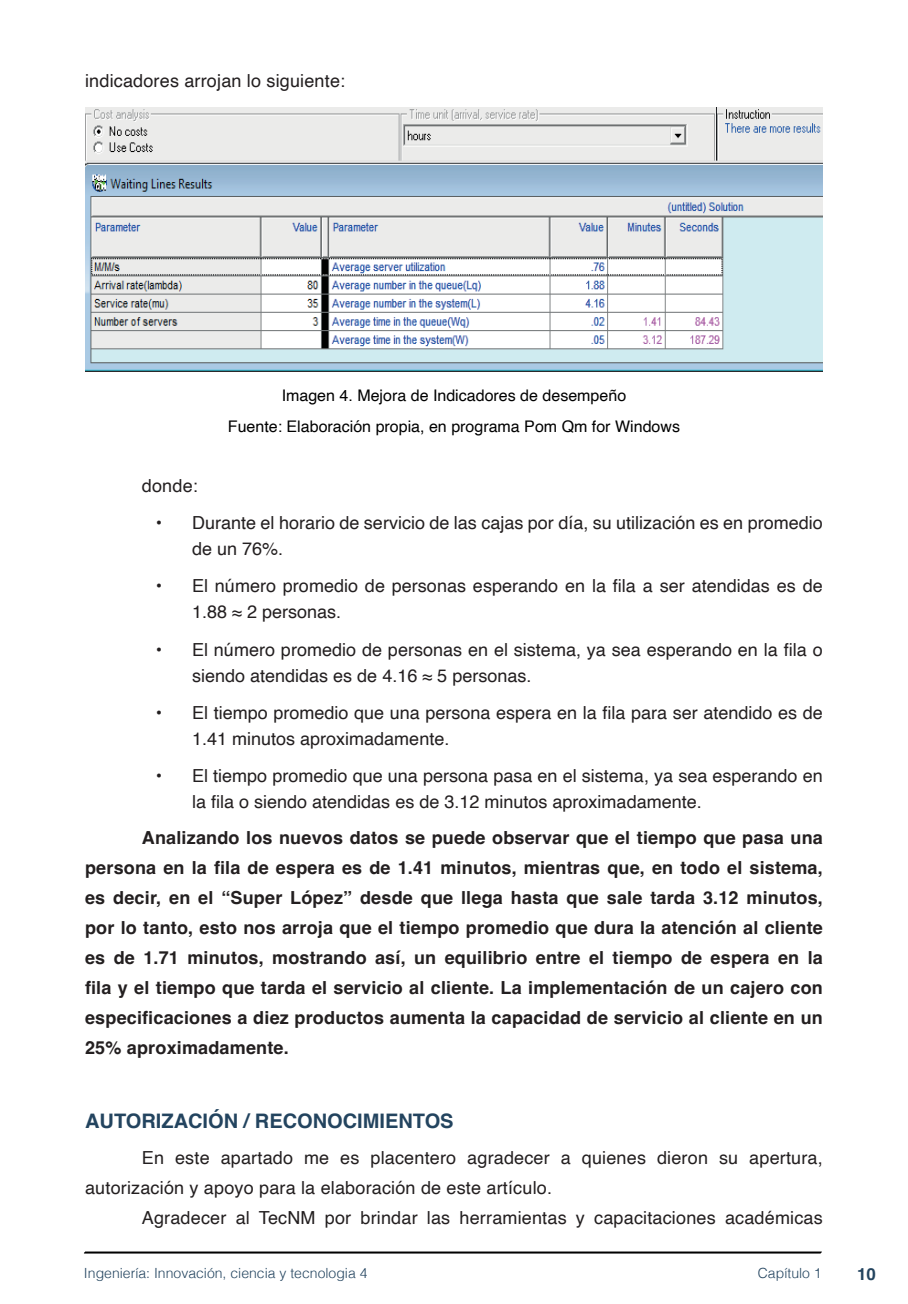
<style>
.page{position:relative;width:908px;height:1304px;background:#fff}
.page>*{position:absolute;margin:0;border:0;box-sizing:border-box;transform-origin:0 0}
.t1{font:700 20px "Helvetica";color:#23445f}
.t2{font:18px/26px "Helvetica";color:#231f20}
.t3{font:700 18px/30px "Helvetica";letter-spacing:.01em;color:#231f20;text-align:justify}
.t4{font:700 16.8px "Helvetica";color:#23445f}
.t5{font:16px/30.6px "Helvetica";color:#000;text-align:center}
.t6{font:300 14px "Helvetica";color:#23445f}
</style>
<div class="page">
<svg style="left:84px;top:1251px;width:737px;height:3px;background:#515151"></svg>
<img style="left:86px;top:107px;width:735px;height:265px">
<p class="t2" style="left:85px;top:68px;width:261px">indicadores arrojan lo siguiente:</p>
<p class="t5" style="left:228px;top:381px;width:453px">Imagen 4. Mejora de Indicadores de desempeño<br>Fuente: Elaboración propia, en programa Pom Qm for Windows</p>
<p class="t2" style="left:142px;top:473px;width:57px">donde:</p>
<p class="t2" style="left:192px;top:510px;width:632px;text-indent:-36px">• Durante el horario de servicio de las cajas por día, su utilización es en promedio de un 76%.</p>
<p class="t2" style="left:192px;top:574px;width:632px;text-indent:-36px">• El número promedio de personas esperando en la fila a ser atendidas es de<br>1.88 ≈ 2 personas.</p>
<p class="t2" style="left:192px;top:637px;width:632px;text-indent:-36px">• El número promedio de personas en el sistema, ya sea esperando en la fila o siendo atendidas es de 4.16 ≈ 5 personas.</p>
<p class="t2" style="left:192px;top:700px;width:632px;text-indent:-36px">• El tiempo promedio que una persona espera en la fila para ser atendido es de<br>1.41 minutos aproximadamente.</p>
<p class="t2" style="left:192px;top:764px;width:632px;text-indent:-36px">• El tiempo promedio que una persona pasa en el sistema, ya sea esperando en la fila o siendo atendidas es de 3.12 minutos aproximadamente.</p>
<p class="t3" style="left:85px;top:825px;width:739px;text-indent:57px">Analizando los nuevos datos se puede observar que el tiempo que pasa una persona en la fila de espera es de 1.41 minutos, mientras que, en todo el sistema, es decir, en el “Super López” desde que llega hasta que sale tarda 3.12 minutos, por lo tanto, esto nos arroja que el tiempo promedio que dura la atención al cliente es de 1.71 minutos, mostrando así, un equilibrio entre el tiempo de espera en la fila y el tiempo que tarda el servicio al cliente. La implementación de un cajero con especificaciones a diez productos aumenta la capacidad de servicio al cliente en un 25% aproximadamente.</p>
<p class="t1" style="left:85px;top:1109px;width:370px">AUTORIZACIÓN / RECONOCIMIENTOS</p>
<p class="t2" style="left:85px;top:1143px;width:738px;line-height:30px;text-indent:57px">En este apartado me es placentero agradecer a quienes dieron su apertura, autorización y apoyo para la elaboración de este artículo.</p>
<p class="t2" style="left:142px;top:1205px;width:682px">Agradecer al TecNM por brindar las herramientas y capacitaciones académicas</p>
<p class="t6" style="left:84px;top:1261px;width:285px">Ingeniería: Innovación, ciencia y tecnologia 4</p>
<p class="t6" style="left:757px;top:1261px;width:65px">Capítulo 1</p>
<p class="t4" style="left:856px;top:1264px;width:20px">10</p>
</div>
